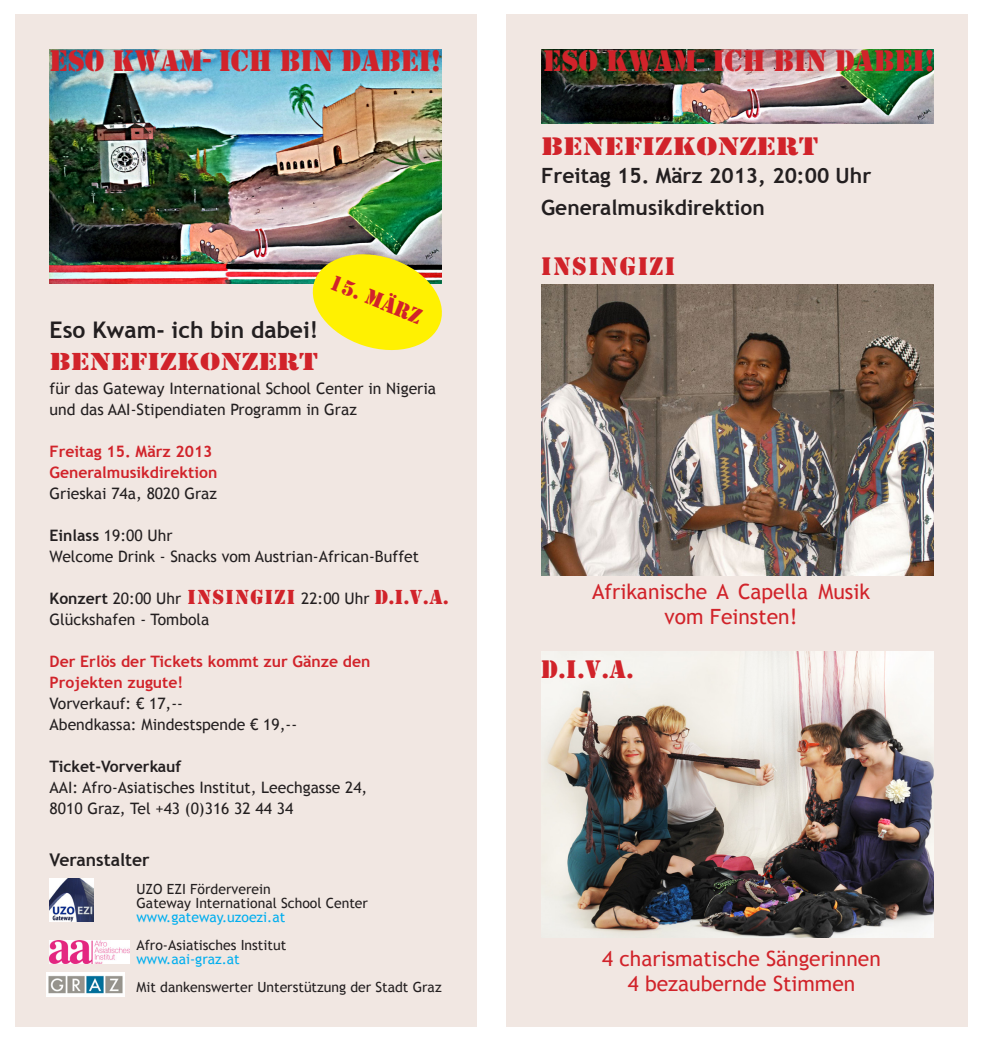
<style>
.page{position:relative;width:983px;height:1042px;background:#fff}
.page>*{position:absolute;margin:0;border:0;box-sizing:border-box;transform-origin:0 0}
.t1{font:30.8px "Stencil";color:#d1232a}
.t2{font:26.25px "Stencil";color:#d1232a}
.t3{font:26.25px "Stencil";color:#d1232a;scale:1.25 1}
.t4{font:25.38px "Stencil";color:#d1232a;scale:1.25 1}
.t5{font:700 22.93px "Trebuchet MS";color:#231f20}
.t6{font:22.4px "Stencil";color:#d1232a}
.t7{font:21px/25.2px "Trebuchet MS";color:#d1232a;text-align:center}
.t8{font:700 21px "Trebuchet MS";color:#231f20}
.t9{font:21px "Stencil";color:#d1232a}
.t10{font:700 17.5px "Trebuchet MS";color:#231f20}
.t11{font:15.75px "Trebuchet MS";color:#231f20}
.t12{font:700 15.75px "Trebuchet MS";color:#d1232a}
.t13{font:700 15.75px "Trebuchet MS";color:#231f20}
.t14{font:14px "Trebuchet MS";color:#231f20}
.t15{font:14px "Trebuchet MS";color:#00aeef}
.s1{font-weight:700}
.s2{font-family:"Trebuchet MS";font-weight:700;font-size:15.75px;color:#231f20}
.s3{font-family:"Trebuchet MS";font-size:15.75px;color:#231f20}
.s4{font-family:"Stencil";font-size:21px;color:#d1232a}
</style>
<div class="page">
<div style="left:506px;top:15px;width:461px;height:1012px;background:#f1e7e2"></div>
<div style="left:15px;top:15px;width:461px;height:1012px;background:#f1e7e2"></div>
<img style="left:50px;top:50px;width:392px;height:233px">
<img style="left:47px;top:972px;width:78px;height:24px">
<img style="left:50px;top:940px;width:80px;height:23px">
<img style="left:50px;top:878px;width:43px;height:43px">
<svg style="left:306px;top:248px;width:136px;height:103px"></svg>
<img style="left:541px;top:50px;width:392px;height:73px">
<img style="left:541px;top:284px;width:392px;height:292px">
<img style="left:541px;top:651px;width:392px;height:286px">
<p class="t1" style="left:50px;top:43px;width:393px">ESO KWAM- ICH BIN DABEI!</p>
<p class="t6" style="left:335px;top:269px;width:94px;rotate:22deg">15. MÄRZ</p>
<p class="t5" style="left:50px;top:316px;width:270px">Eso Kwam- ich bin dabei!</p>
<p class="t4" style="left:50px;top:347px;width:216px">BENEFIZKONZERT</p>
<p class="t11" style="left:50px;top:379px;width:388px">für das Gateway International School Center in Nigeria</p>
<p class="t11" style="left:50px;top:400px;width:308px">und das AAI-Stipendiaten Programm in Graz</p>
<p class="t12" style="left:50px;top:442px;width:164px">Freitag 15. März 2013</p>
<p class="t12" style="left:50px;top:463px;width:169px">Generalmusikdirektion</p>
<p class="t11" style="left:50px;top:484px;width:169px">Grieskai 74a, 8020 Graz</p>
<p class="t11" style="left:50px;top:526px;width:124px"><span class="s1">Einlass</span> 19:00 Uhr</p>
<p class="t11" style="left:50px;top:547px;width:371px">Welcome Drink - Snacks vom Austrian-African-Buffet</p>
<p class="t9" style="left:50px;top:585px;width:226px"><span class="s2">Konzert</span> <span class="s3">20:00 Uhr</span> INSINGIZI</p>
<p class="t11" style="left:301px;top:589px;width:149px">22:00 Uhr <span class="s4">D.I.V.A.</span></p>
<p class="t11" style="left:50px;top:610px;width:161px">Glückshafen - Tombola</p>
<p class="t12" style="left:50px;top:652px;width:322px">Der Erlös der Tickets kommt zur Gänze den</p>
<p class="t12" style="left:50px;top:673px;width:135px">Projekten zugute!</p>
<p class="t11" style="left:50px;top:694px;width:135px">Vorverkauf: € 17,--</p>
<p class="t11" style="left:50px;top:715px;width:249px">Abendkassa: Mindestspende € 19,--</p>
<p class="t13" style="left:50px;top:757px;width:133px">Ticket-Vorverkauf</p>
<p class="t11" style="left:50px;top:778px;width:319px">AAI: Afro-Asiatisches Institut, Leechgasse 24,</p>
<p class="t11" style="left:50px;top:799px;width:245px">8010 Graz, Tel +43 (0)316 32 44 34</p>
<p class="t10" style="left:50px;top:849px;width:101px">Veranstalter</p>
<p class="t14" style="left:136px;top:880px;width:136px">UZO EZI Förderverein</p>
<p class="t14" style="left:136px;top:894px;width:233px">Gateway International School Center</p>
<p class="t15" style="left:136px;top:908px;width:150px">www.gateway.uzoezi.at</p>
<p class="t14" style="left:136px;top:936px;width:151px">Afro-Asiatisches Institut</p>
<p class="t15" style="left:136px;top:950px;width:105px">www.aai-graz.at</p>
<p class="t14" style="left:136px;top:978px;width:306px">Mit dankenswerter Unterstützung der Stadt Graz</p>
<p class="t1" style="left:543px;top:43px;width:393px">ESO KWAM- ICH BIN DABEI!</p>
<p class="t3" style="left:541px;top:131px;width:223px">BENEFIZKONZERT</p>
<p class="t8" style="left:541px;top:163px;width:331px">Freitag 15. März 2013, 20:00 Uhr</p>
<p class="t8" style="left:541px;top:194px;width:225px">Generalmusikdirektion</p>
<p class="t2" style="left:541px;top:251px;width:110px">INSINGIZI</p>
<p class="t7" style="left:592px;top:579px;width:279px">Afrikanische A Capella Musik vom Feinsten!</p>
<p class="t2" style="left:540px;top:654px;width:95px">D.I.V.A.</p>
<p class="t7" style="left:602px;top:946px;width:280px">4 charismatische Sängerinnen</p>
<p class="t7" style="left:627px;top:971px;width:229px">4 bezaubernde Stimmen</p>
</div>
